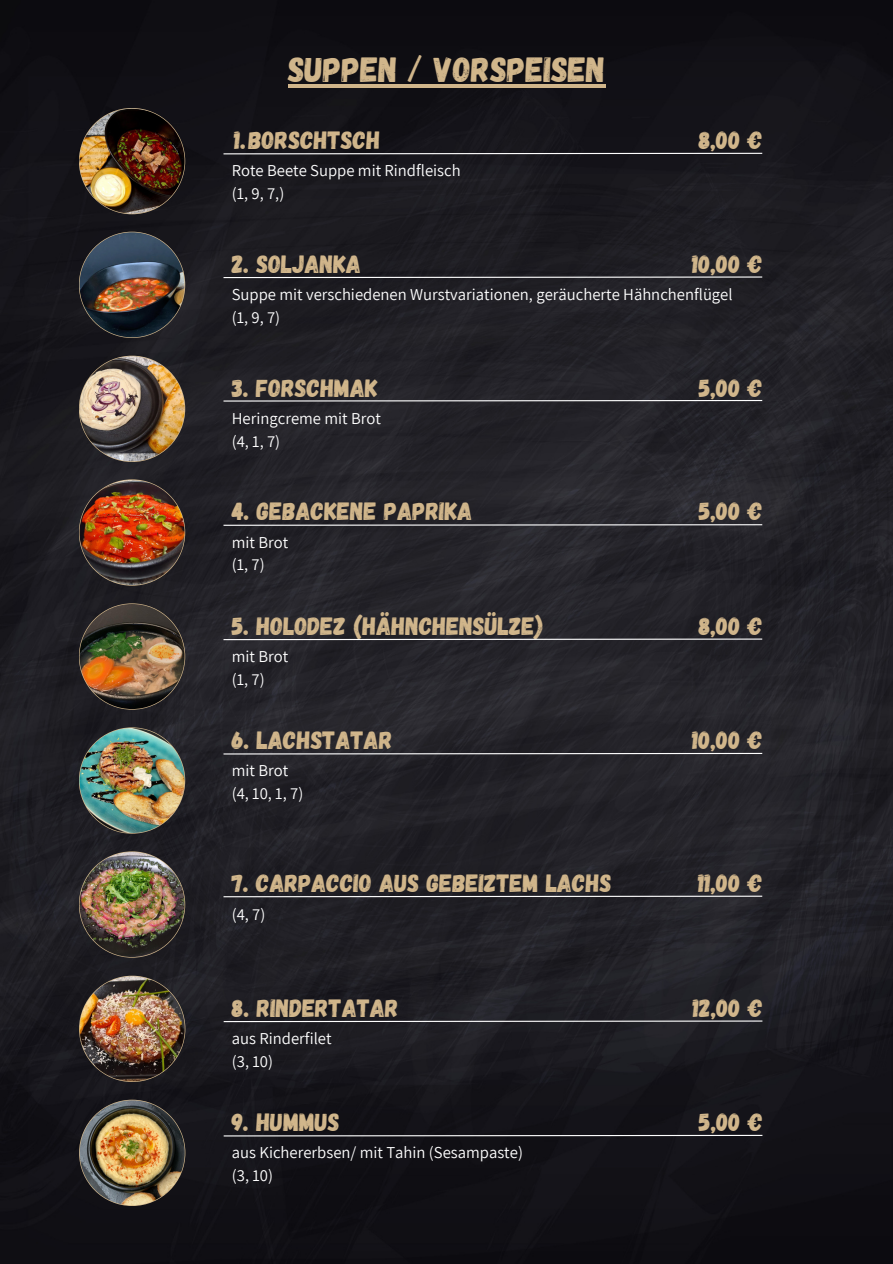
<style>
.page{position:relative;width:893px;height:1264px;background:#fff}
.page>*{position:absolute;margin:0;border:0;box-sizing:border-box;transform-origin:0 0}
.t1{font:34.95px "Gagalin";color:#d1b68b}
.t2{font:24.9px "Gagalin";color:#d1b68b}
.t3{font:16.65px "Assistant";color:#fff}
</style>
<div class="page">
<img style="left:0;top:0;width:892px;height:1263px">
<svg style="left:222px;top:152px;width:541px;height:3px"></svg>
<svg style="left:222px;top:276px;width:541px;height:3px;background:#727175"></svg>
<svg style="left:222px;top:399px;width:541px;height:3px;background:#757578"></svg>
<svg style="left:222px;top:523px;width:541px;height:3px;background:#757579"></svg>
<svg style="left:222px;top:638px;width:541px;height:2px"></svg>
<svg style="left:222px;top:752px;width:541px;height:3px;background:#767579"></svg>
<img style="left:79px;top:109px;width:105px;height:105px;border-radius:50%">
<img style="left:79px;top:232px;width:105px;height:105px;border-radius:50%">
<hr style="left:288px;top:84px;width:317px;height:3px;background:#d1b68b">
<img style="left:79px;top:356px;width:105px;height:105px;border-radius:50%">
<img style="left:79px;top:480px;width:105px;height:105px;border-radius:50%">
<img style="left:79px;top:604px;width:105px;height:105px;border-radius:50%">
<img style="left:79px;top:728px;width:105px;height:105px;border-radius:50%">
<svg style="left:222px;top:895px;width:541px;height:2px"></svg>
<img style="left:79px;top:852px;width:105px;height:105px;border-radius:50%">
<svg style="left:222px;top:1019px;width:541px;height:3px;background:#717174"></svg>
<svg style="left:222px;top:1134px;width:541px;height:3px;background:#6b6a6e"></svg>
<img style="left:80px;top:976px;width:105px;height:105px;border-radius:50%">
<img style="left:80px;top:1100px;width:105px;height:105px;border-radius:50%">
<p class="t1" style="left:288px;top:46px;width:318px">SUPPEN / VORSPEISEN</p>
<p class="t2" style="left:234px;top:123px;width:147px">1.BORSCHTSCH</p>
<p class="t2" style="left:698px;top:124px;width:65px">8,00 €</p>
<h2 class="t3" style="left:232px;top:159px;width:230px">Rote Beete Suppe mit Rindfleisch</h2>
<h2 class="t3" style="left:232px;top:182px;width:54px">(1, 9, 7,)</h2>
<p class="t2" style="left:232px;top:248px;width:131px">2. SOLJANKA</p>
<p class="t2" style="left:692px;top:248px;width:71px">10,00 €</p>
<p class="t3" style="left:232px;top:283px;width:502px">Suppe mit verschiedenen Wurstvariationen, geräucherte Hähnchenflügel</p>
<h2 class="t3" style="left:232px;top:306px;width:50px">(1, 9, 7)</h2>
<p class="t2" style="left:232px;top:372px;width:147px">3. FORSCHMAK</p>
<p class="t2" style="left:698px;top:372px;width:65px">5,00 €</p>
<h2 class="t3" style="left:232px;top:407px;width:151px">Heringcreme mit Brot</h2>
<p class="t3" style="left:232px;top:429px;width:50px">(4, 1, 7)</p>
<p class="t2" style="left:232px;top:495px;width:242px">4. GEBACKENE PAPRIKA</p>
<p class="t2" style="left:698px;top:495px;width:65px">5,00 €</p>
<p class="t3" style="left:232px;top:530px;width:58px">mit Brot</p>
<h2 class="t3" style="left:232px;top:553px;width:34px">(1, 7)</h2>
<p class="t2" style="left:232px;top:610px;width:313px">5. HOLODEZ (HÄHNCHENSÜLZE)</p>
<h1 class="t2" style="left:698px;top:610px;width:65px">8,00 €</h1>
<h2 class="t3" style="left:232px;top:645px;width:58px">mit Brot</h2>
<p class="t3" style="left:232px;top:667px;width:34px">(1, 7)</p>
<p class="t2" style="left:232px;top:724px;width:162px">6. LACHSTATAR</p>
<h2 class="t2" style="left:692px;top:724px;width:71px">10,00 €</h2>
<p class="t3" style="left:232px;top:759px;width:58px">mit Brot</p>
<h2 class="t3" style="left:232px;top:782px;width:73px">(4, 10, 1, 7)</h2>
<h2 class="t2" style="left:232px;top:867px;width:381px">7. CARPACCIO AUS GEBEIZTEM LACHS</h2>
<p class="t2" style="left:698px;top:867px;width:66px">11,00 €</p>
<p class="t3" style="left:232px;top:902px;width:35px">(4, 7)</p>
<h2 class="t2" style="left:232px;top:991px;width:168px">8. RINDERTATAR</h2>
<p class="t2" style="left:692px;top:991px;width:71px">12,00 €</p>
<p class="t3" style="left:232px;top:1026px;width:101px">aus Rinderfilet</p>
<p class="t3" style="left:232px;top:1049px;width:43px">(3, 10)</p>
<h2 class="t2" style="left:232px;top:1106px;width:109px">9. HUMMUS</h2>
<h2 class="t2" style="left:699px;top:1106px;width:65px">5,00 €</h2>
<h2 class="t3" style="left:232px;top:1141px;width:292px">aus Kichererbsen/ mit Tahin (Sesampaste)</h2>
<h2 class="t3" style="left:232px;top:1163px;width:43px">(3, 10)</h2>
</div>
